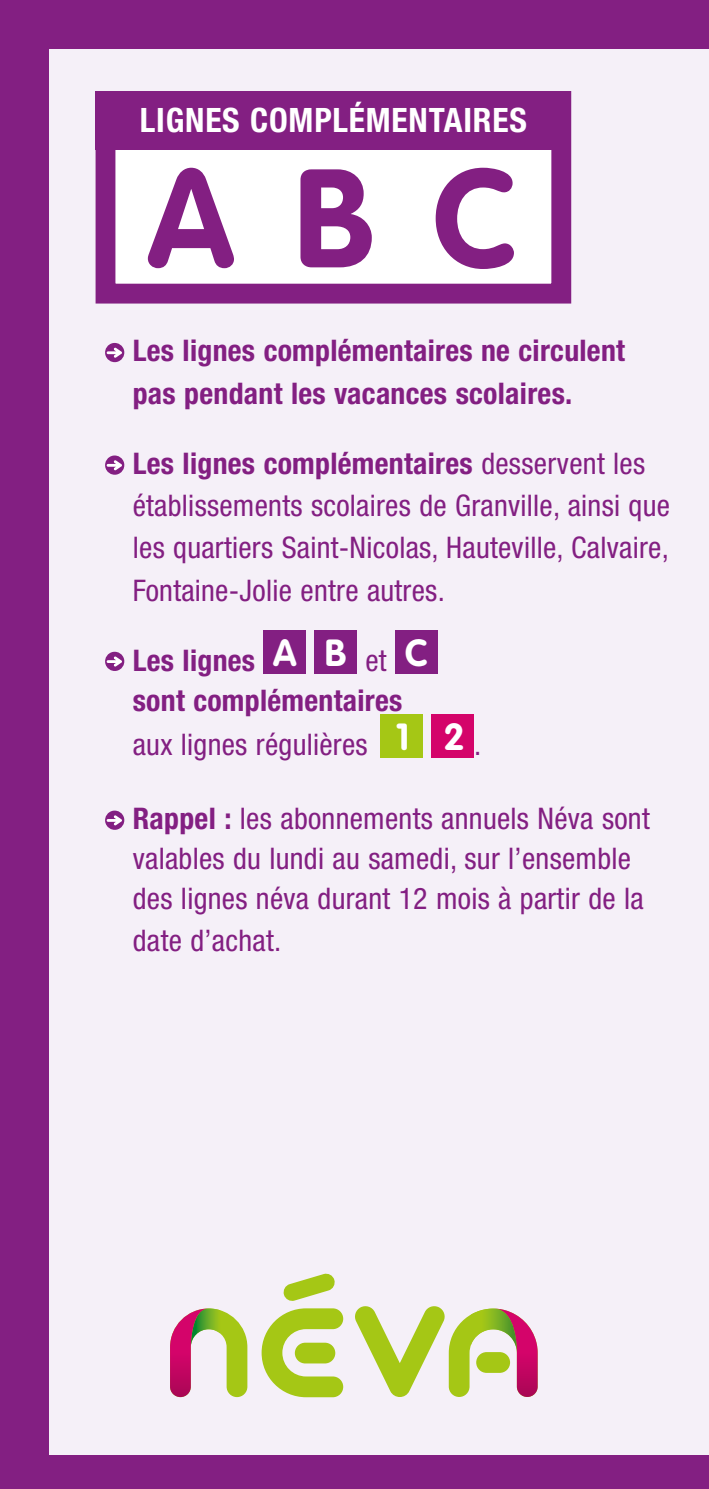
<style>
.page{position:relative;width:709px;height:1489px;background:#fff}
.page>*{position:absolute;margin:0;border:0;box-sizing:border-box;transform-origin:0 0}
.t1{font:700 137.5px "VAG Rounded Std";color:#831f82}
.t2{font:700 condensed 33.75px "Helvetica Neue LT Std";letter-spacing:.025em;color:#fff}
.t3{font:condensed 29.75px/42.2px "Helvetica Neue LT Std";letter-spacing:.01em;color:#831f82}
.t4{font:700 condensed 29.75px/42.2px "Helvetica Neue LT Std";letter-spacing:.01em;color:#831f82}
.s1{font-weight:700}
.s2{font-weight:400}
</style>
<div class="page">
<div style="left:0;top:0;width:709px;height:1488px;background:#f5f0f8"></div>
<svg style="left:105px;top:342px;width:20px;height:21px"></svg>
<svg style="left:105px;top:455px;width:20px;height:20px"></svg>
<svg style="left:105px;top:651px;width:20px;height:20px"></svg>
<div style="left:264px;top:629px;width:42px;height:44px;background:#831f82"></div>
<div style="left:314px;top:629px;width:43px;height:44px;background:#831f82"></div>
<div style="left:395px;top:629px;width:42px;height:44px;background:#831f82"></div>
<div style="left:380px;top:714px;width:43px;height:43px;background:#a5c715"></div>
<div style="left:431px;top:714px;width:43px;height:43px;background:#d4046a"></div>
<svg style="left:105px;top:810px;width:20px;height:20px"></svg>
<div style="left:105px;top:101px;width:456px;height:192px;background:#fff"></div>
<div style="left:96px;top:91px;width:475px;height:212px;border:20px solid #831f82"></div>
<div style="left:96px;top:91px;width:475px;height:59px;background:#831f82"></div>
<div style="left:0;top:0;width:709px;height:48px;background:#831f82"></div>
<div style="left:0;top:0;width:48px;height:1488px;background:#831f82"></div>
<div style="left:0;top:1455px;width:709px;height:33px;background:#831f82"></div>
<svg style="left:261px;top:1308px;width:82px;height:88px"></svg>
<div style="left:295px;top:1342px;width:40px;height:21px;background:#a5c715;border-radius:10px"></div>
<svg style="left:283px;top:1273px;width:52px;height:28px"></svg>
<svg style="left:355px;top:1306px;width:182px;height:90px"></svg>
<img style="left:471px;top:1308px;width:46px;height:44px">
<svg style="left:170px;top:1308px;width:77px;height:88px"></svg>
<p class="t2" style="left:140px;top:100px;width:388px">LIGNES COMPLÉMENTAIRES</p>
<h1 class="t1" style="left:148px;top:138px;width:371px">ABC</h1>
<p class="t4" style="left:133px;top:329px;width:494px">Les lignes complémentaires ne circulent pas pendant les vacances scolaires.</p>
<p class="t3" style="left:133px;top:442px;width:538px"><span class="s1">Les lignes complémentaires</span> desservent les établissements scolaires de Granville, ainsi que les quartiers Saint-Nicolas, Hauteville, Calvaire, Fontaine-Jolie entre autres.</p>
<p class="t4" style="left:133px;top:640px;width:297px;line-height:39.8px">Les lignes <sup>A</sup> <sup>B</sup> <span class="s2">et</span> <sup>C </sup>sont complémentaires</p>
<p class="t3" style="left:133px;top:723px;width:350px">aux lignes régulières <sup>1</sup> <sup>2</sup> .</p>
<p class="t3" style="left:133px;top:798px;width:518px;line-height:40.5px"><span class="s1">Rappel :</span> les abonnements annuels Néva sont valables du lundi au samedi, sur l’ensemble des lignes néva durant 12 mois à partir de la date d’achat.</p>
</div>
